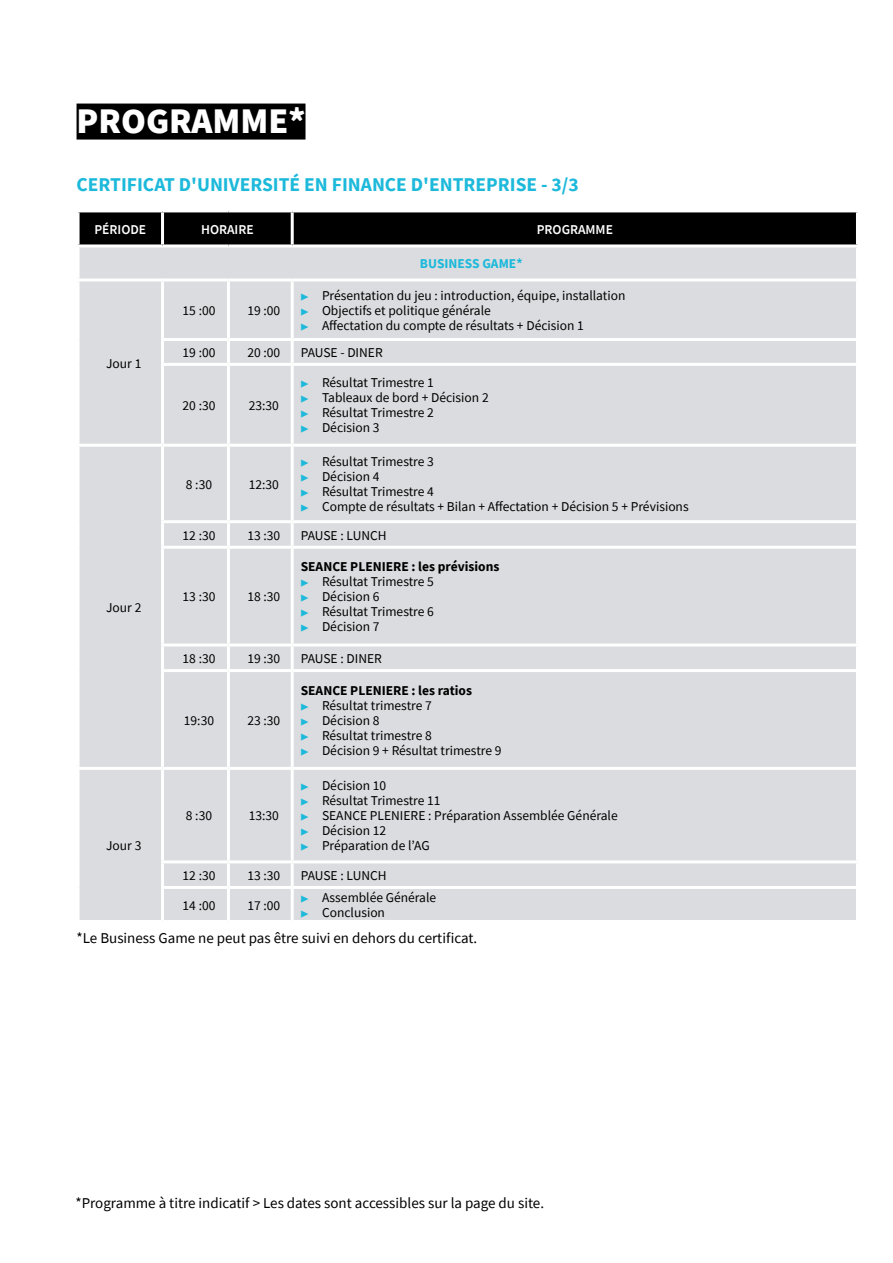
<style>
.page{position:relative;width:893px;height:1263px;background:#fff}
.page>*{position:absolute;margin:0;border:0;box-sizing:border-box;transform-origin:0 0}
.t1{font:900 36px "Source Sans Pro";color:#fff}
.t2{font:700 19.5px "Source Sans Pro";color:#1cb9db}
.t3{font:15px "Source Sans Pro";color:#000}
.t4{font:13.5px/15px "Source Sans Pro";color:#000}
.t5{font:600 13.5px "Source Sans Pro";color:#fff}
.t6{font:700 13.5px "Source Sans Pro";color:#1cb9db}
.s1{font-weight:700;font-size:9px;color:#1cb9db}
.s2{font-weight:700}
</style>
<div class="page">
<div style="left:80px;top:212px;width:776px;height:32px;background:#000"></div>
<div style="left:80px;top:247px;width:776px;height:673px;background:#dadcdf"></div>
<hr style="left:292px;top:338px;width:567px;height:3px;background:#fff">
<hr style="left:161px;top:338px;width:67px;height:3px;background:#fff">
<hr style="left:227px;top:281px;width:3px;height:57px;background:#fff">
<hr style="left:291px;top:281px;width:3px;height:57px;background:#fff">
<hr style="left:228px;top:338px;width:64px;height:3px;background:#fff">
<hr style="left:161px;top:281px;width:3px;height:57px;background:#fff">
<hr style="left:161px;top:341px;width:3px;height:22px;background:#fff">
<hr style="left:292px;top:363px;width:567px;height:3px;background:#fff">
<hr style="left:161px;top:363px;width:67px;height:3px;background:#fff">
<hr style="left:161px;top:366px;width:3px;height:78px;background:#fff">
<hr style="left:228px;top:363px;width:64px;height:3px;background:#fff">
<hr style="left:227px;top:366px;width:3px;height:78px;background:#fff">
<hr style="left:291px;top:366px;width:3px;height:78px;background:#fff">
<hr style="left:292px;top:444px;width:567px;height:3px;background:#fff">
<hr style="left:292px;top:520px;width:567px;height:3px;background:#fff">
<hr style="left:163px;top:444px;width:65px;height:3px;background:#fff">
<hr style="left:161px;top:520px;width:67px;height:3px;background:#fff">
<hr style="left:228px;top:444px;width:64px;height:3px;background:#fff">
<hr style="left:227px;top:447px;width:3px;height:73px;background:#fff">
<hr style="left:291px;top:447px;width:3px;height:73px;background:#fff">
<hr style="left:228px;top:520px;width:64px;height:3px;background:#fff">
<hr style="left:77px;top:444px;width:86px;height:3px;background:#fff">
<hr style="left:161px;top:447px;width:3px;height:73px;background:#fff">
<hr style="left:161px;top:523px;width:3px;height:23px;background:#fff">
<hr style="left:161px;top:646px;width:3px;height:23px;background:#fff">
<hr style="left:292px;top:546px;width:567px;height:3px;background:#fff">
<hr style="left:292px;top:643px;width:567px;height:3px;background:#fff">
<hr style="left:161px;top:546px;width:67px;height:3px;background:#fff">
<hr style="left:161px;top:549px;width:3px;height:94px;background:#fff">
<hr style="left:161px;top:643px;width:67px;height:3px;background:#fff">
<hr style="left:228px;top:546px;width:64px;height:3px;background:#fff">
<hr style="left:227px;top:549px;width:3px;height:94px;background:#fff">
<hr style="left:291px;top:549px;width:3px;height:94px;background:#fff">
<hr style="left:228px;top:643px;width:64px;height:3px;background:#fff">
<hr style="left:292px;top:669px;width:567px;height:3px;background:#fff">
<hr style="left:228px;top:669px;width:64px;height:3px;background:#fff">
<hr style="left:291px;top:672px;width:3px;height:95px;background:#fff">
<hr style="left:161px;top:669px;width:67px;height:3px;background:#fff">
<hr style="left:161px;top:672px;width:3px;height:95px;background:#fff">
<hr style="left:227px;top:672px;width:3px;height:95px;background:#fff">
<hr style="left:292px;top:767px;width:567px;height:3px;background:#fff">
<hr style="left:292px;top:860px;width:567px;height:3px;background:#fff">
<hr style="left:228px;top:767px;width:64px;height:3px;background:#fff">
<hr style="left:291px;top:770px;width:3px;height:90px;background:#fff">
<hr style="left:228px;top:860px;width:64px;height:3px;background:#fff">
<hr style="left:163px;top:767px;width:65px;height:3px;background:#fff">
<hr style="left:227px;top:770px;width:3px;height:90px;background:#fff">
<hr style="left:161px;top:860px;width:67px;height:3px;background:#fff">
<hr style="left:292px;top:886px;width:567px;height:3px;background:#fff">
<hr style="left:291px;top:889px;width:3px;height:31px;background:#fff">
<hr style="left:77px;top:767px;width:86px;height:3px;background:#fff">
<hr style="left:161px;top:770px;width:3px;height:90px;background:#fff">
<hr style="left:161px;top:863px;width:3px;height:23px;background:#fff">
<hr style="left:161px;top:889px;width:3px;height:31px;background:#fff">
<hr style="left:77px;top:278px;width:86px;height:3px;background:#fff">
<hr style="left:163px;top:278px;width:65px;height:3px;background:#fff">
<hr style="left:228px;top:278px;width:64px;height:3px;background:#fff">
<hr style="left:292px;top:278px;width:567px;height:3px;background:#fff">
<hr style="left:161px;top:212px;width:3px;height:32px;background:#fff">
<hr style="left:291px;top:212px;width:3px;height:32px;background:#fff">
<hr style="left:161px;top:886px;width:67px;height:3px;background:#fff">
<hr style="left:228px;top:886px;width:64px;height:3px;background:#fff">
<hr style="left:227px;top:341px;width:3px;height:22px;background:#fff">
<hr style="left:227px;top:523px;width:3px;height:23px;background:#fff">
<hr style="left:227px;top:646px;width:3px;height:23px;background:#fff">
<hr style="left:227px;top:863px;width:3px;height:23px;background:#fff">
<hr style="left:227px;top:889px;width:3px;height:31px;background:#fff">
<hr style="left:291px;top:341px;width:3px;height:22px;background:#fff">
<hr style="left:291px;top:523px;width:3px;height:23px;background:#fff">
<hr style="left:291px;top:646px;width:3px;height:23px;background:#fff">
<hr style="left:291px;top:863px;width:3px;height:23px;background:#fff">
<div style="left:77px;top:104px;width:228px;height:36px;background:#000"></div>
<h1 class="t1" style="left:77px;top:96px;width:230px">PROGRAMME*</h1>
<h2 class="t2" style="left:77px;top:172px;width:504px">CERTIFICAT D'UNIVERSITÉ EN FINANCE D'ENTREPRISE - 3/3</h2>
<p class="t5" style="left:94px;top:220px;width:53px">PÉRIODE</p>
<p class="t5" style="left:201px;top:220px;width:54px">HORAIRE</p>
<p class="t5" style="left:537px;top:220px;width:78px">PROGRAMME</p>
<p class="t6" style="left:420px;top:254px;width:104px">BUSINESS GAME*</p>
<p class="t4" style="left:106px;top:356px;width:37px">Jour 1</p>
<p class="t4" style="left:106px;top:600px;width:37px">Jour 2</p>
<p class="t4" style="left:106px;top:838px;width:37px">Jour 3</p>
<p class="t4" style="left:183px;top:303px;width:34px">15 :00</p>
<p class="t4" style="left:247px;top:303px;width:34px">19 :00</p>
<p class="t4" style="left:301px;top:288px;width:326px"><span class="s1">▶</span> Présentation du jeu : introduction, équipe, installation <span class="s1">▶</span> Objectifs et politique générale<br><span class="s1">▶</span> Affectation du compte de résultats + Décision 1</p>
<p class="t4" style="left:183px;top:345px;width:34px">19 :00</p>
<p class="t4" style="left:247px;top:345px;width:34px">20 :00</p>
<p class="t4" style="left:301px;top:345px;width:83px">PAUSE - DINER</p>
<p class="t4" style="left:183px;top:398px;width:34px">20 :30</p>
<p class="t4" style="left:249px;top:398px;width:32px">23:30</p>
<p class="t4" style="left:186px;top:476px;width:28px">8 :30</p>
<p class="t4" style="left:249px;top:476px;width:32px">12:30</p>
<p class="t4" style="left:301px;top:375px;width:189px"><span class="s1">▶</span> Résultat Trimestre 1<br><span class="s1">▶</span> Tableaux de bord + Décision 2 <span class="s1">▶</span> Résultat Trimestre 2<br><span class="s1">▶</span> Décision 3</p>
<p class="t4" style="left:301px;top:454px;width:389px"><span class="s1">▶</span> Résultat Trimestre 3<br><span class="s1">▶</span> Décision 4<br><span class="s1">▶</span> Résultat Trimestre 4<br><span class="s1">▶</span> Compte de résultats + Bilan + Affectation + Décision 5 + Prévisions</p>
<p class="t4" style="left:183px;top:527px;width:34px">12 :30</p>
<p class="t4" style="left:247px;top:527px;width:34px">13 :30</p>
<p class="t4" style="left:301px;top:527px;width:87px">PAUSE : LUNCH</p>
<p class="t4" style="left:183px;top:589px;width:34px">13 :30</p>
<p class="t4" style="left:247px;top:589px;width:34px">18 :30</p>
<p class="t4" style="left:301px;top:559px;width:200px"><span class="s2">SEANCE PLENIERE : les prévisions </span><span class="s1">▶</span> Résultat Trimestre 5<br><span class="s1">▶</span> Décision 6<br><span class="s1">▶</span> Résultat Trimestre 6<br><span class="s1">▶</span> Décision 7</p>
<p class="t4" style="left:183px;top:651px;width:34px">18 :30</p>
<p class="t4" style="left:247px;top:651px;width:34px">19 :30</p>
<p class="t4" style="left:301px;top:651px;width:83px">PAUSE : DINER</p>
<p class="t4" style="left:184px;top:712px;width:32px">19:30</p>
<p class="t4" style="left:247px;top:712px;width:34px">23 :30</p>
<p class="t4" style="left:186px;top:808px;width:28px">8 :30</p>
<p class="t4" style="left:249px;top:808px;width:32px">13:30</p>
<p class="t4" style="left:301px;top:682px;width:202px"><span class="s2">SEANCE PLENIERE : les ratios<br></span><span class="s1">▶</span> Résultat trimestre 7<br><span class="s1">▶</span> Décision 8<br><span class="s1">▶</span> Résultat trimestre 8<br><span class="s1">▶</span> Décision 9 + Résultat trimestre 9</p>
<p class="t4" style="left:301px;top:778px;width:318px"><span class="s1">▶</span> Décision 10<br><span class="s1">▶</span> Résultat Trimestre 11<br><span class="s1">▶</span> SEANCE PLENIERE : Préparation Assemblée Générale <span class="s1">▶</span> Décision 12<br><span class="s1">▶</span> Préparation de l’AG</p>
<p class="t4" style="left:183px;top:868px;width:34px">12 :30</p>
<p class="t4" style="left:247px;top:868px;width:34px">13 :30</p>
<p class="t4" style="left:301px;top:868px;width:87px">PAUSE : LUNCH</p>
<p class="t4" style="left:183px;top:897px;width:34px">14 :00</p>
<p class="t4" style="left:247px;top:897px;width:34px">17 :00</p>
<p class="t4" style="left:301px;top:890px;width:137px"><span class="s1">▶</span> Assemblée Générale <span class="s1">▶</span> Conclusion</p>
<p class="t3" style="left:77px;top:929px;width:402px">*Le Business Game ne peut pas être suivi en dehors du certificat.</p>
<p class="t3" style="left:75px;top:1193px;width:470px">*Programme à titre indicatif &gt; Les dates sont accessibles sur la page du site.</p>
</div>
